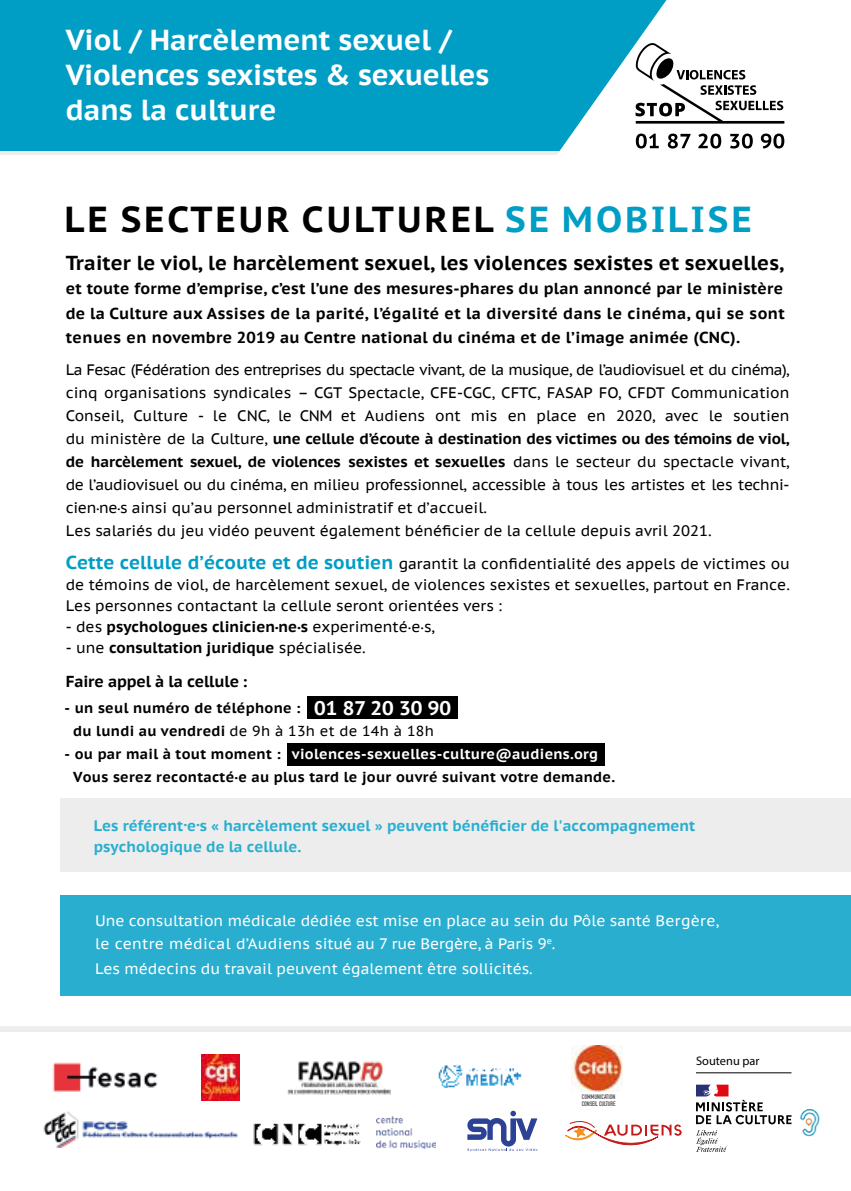
<style>
.page{position:relative;width:851px;height:1191px;background:#fff}
.page>*{position:absolute;margin:0;border:0;box-sizing:border-box;transform-origin:0 0}
.t1{font:700 36px "PT Sans Caption";letter-spacing:.08em;color:#000}
.t2{font:700 28.8px/34.6px "PT Sans Caption";color:#fff}
.t3{font:700 20.2px "PT Sans Caption";letter-spacing:.005em;color:#000}
.t4{font:700 19.6px "PT Sans Caption";color:#fff}
.t5{font:700 15.8px/24.4px "PT Sans Caption";letter-spacing:.015em;color:#000;text-align:justify}
.t6{font:700 15.8px "PT Sans Caption";letter-spacing:-.01em;color:#000}
.t7{font:15.2px/23px "PT Sans Caption";color:#000;text-align:justify}
.t8{font:15.2px/23px "PT Sans Caption";color:#fff}
.t9{font:700 15.2px/21px "PT Sans Caption";color:#29aed0}
.t10{font:700 15.2px "PT Sans Caption";color:#000}
.t11{font:700 14.4px/23px "PT Sans Caption";letter-spacing:.02em;color:#000}
.t12{font:12.4px "Myriad Pro";color:#000}
.t13{font:700 6.4px/6.4px "DIN Condensed";letter-spacing:-.02em;color:#515152}
.s1{color:#009dc5}
.s2{font-weight:700}
.s3{font-weight:700;font-size:18.8px;color:#009dc5}
.s4{font-weight:400}
.s5{color:#fff}
</style>
<div class="page">
<div style="left:287px;top:743px;width:317px;height:22px;background:#000"></div>
<div style="left:0;top:0;width:850px;height:151px;background:#009dc5"></div>
<img style="left:438px;top:1064px;width:84px;height:23px">
<img style="left:52px;top:1062px;width:106px;height:30px">
<img style="left:43px;top:1112px;width:194px;height:35px">
<img style="left:202px;top:1054px;width:38px;height:46px">
<img style="left:287px;top:1061px;width:103px;height:33px">
<img style="left:253px;top:1123px;width:108px;height:23px">
<div style="left:0;top:1026px;width:850px;height:6px;background:#ededed"></div>
<div style="left:60px;top:798px;width:790px;height:74px;background:#ededed"></div>
<hr style="left:0;top:151px;width:660px;height:4px;background:#ededed">
<svg style="left:557px;top:0;width:293px;height:155px;fill:#fff"></svg>
<div style="left:60px;top:895px;width:790px;height:101px;background:#29aed0"></div>
<img style="left:376px;top:1117px;width:59px;height:31px">
<img style="left:786px;top:1109px;width:34px;height:28px">
<svg style="left:696px;top:1130px;width:30px;height:21px"></svg>
<svg style="left:696px;top:1084px;width:95px;height:40px"></svg>
<hr style="left:695px;top:1072px;width:96px;height:1px;background:#000">
<div style="left:307px;top:696px;width:150px;height:22px;background:#000"></div>
<svg style="left:635px;top:134px;width:23px;height:14px"></svg>
<svg style="left:667px;top:134px;width:23px;height:14px"></svg>
<svg style="left:698px;top:134px;width:23px;height:14px"></svg>
<svg style="left:730px;top:134px;width:22px;height:14px"></svg>
<svg style="left:760px;top:134px;width:24px;height:14px"></svg>
<svg style="left:635px;top:43px;width:149px;height:81px;background:#cfcfcf"></svg>
<svg style="left:565px;top:1121px;width:116px;height:25px"></svg>
<img style="left:571px;top:1045px;width:51px;height:46px">
<svg style="left:467px;top:1110px;width:70px;height:41px"></svg>
<h2 class="t2" style="left:66px;top:22px;width:425px">Viol / Harcèlement sexuel /<br>Violences sexistes &amp; sexuelles dans la culture</h2>
<h1 class="t1" style="left:65px;top:195px;width:688px">LE SECTEUR CULTUREL <span class="s1">SE MOBILISE</span></h1>
<h3 class="t3" style="left:66px;top:249px;width:719px">Traiter le viol, le harcèlement sexuel, les violences sexistes et sexuelles,</h3>
<p class="t5" style="left:66px;top:276px;width:720px">et toute forme d’emprise, c’est l’une des mesures-phares du plan annoncé par le ministère de la Culture aux Assises de la parité, l’égalité et la diversité dans le cinéma, qui se sont tenues en novembre 2019 au Centre national du cinéma et de l’image animée (CNC).</p>
<p class="t7" style="left:66px;top:358px;width:725px;text-align:left">La Fesac (Fédération des entreprises du spectacle vivant, de la musique, de l’audiovisuel et du cinéma), cinq organisations syndicales – CGT Spectacle, CFE-CGC, CFTC, FASAP FO, CFDT Communication Conseil, Culture - le CNC, le CNM et Audiens ont mis en place en 2020, avec le soutien du ministère de la Culture, <span class="s2">une cellule d’écoute à destination des victimes ou des témoins de viol, de harcèlement sexuel, de violences sexistes et sexuelles</span> dans le secteur du spectacle vivant, de l’audiovisuel ou du cinéma, en milieu professionnel, accessible à tous les artistes et les techni&shy;cien.ne.s ainsi qu’au personnel administratif et d’accueil.<br>Les salariés du jeu vidéo peuvent également bénéficier de la cellule depuis avril 2021.</p>
<p class="t7" style="left:66px;top:553px;width:725px;line-height:21px"><span class="s3">Cette cellule d’écoute et de soutien</span> garantit la confidentialité des appels de victimes ou de témoins de viol, de harcèlement sexuel, de violences sexistes et sexuelles, partout en France.<br>Les personnes contactant la cellule seront orientées vers :</p>
<p class="t10" style="left:66px;top:616px;width:370px"><span class="s4">- des</span> psychologues clinicien.ne.s <span class="s4">experimenté</span><sup>.</sup><span class="s4">e</span><sup>.</sup><span class="s4">s,</span></p>
<p class="t10" style="left:66px;top:637px;width:301px"><span class="s4">- une</span> consultation juridique <span class="s4">spécialisée.</span></p>
<p class="t6" style="left:66px;top:670px;width:183px">Faire appel à la cellule :</p>
<p class="t4" style="left:314px;top:694px;width:138px">01 87 20 30 90</p>
<p class="t11" style="left:73px;top:696px;width:362px;text-indent:-9px">- un seul numéro de téléphone :<br>du lundi au vendredi <span class="s4">de 9h à 13h et de 14h à 18h</span></p>
<p class="t11" style="left:73px;top:742px;width:543px;text-indent:-9px">- ou par mail à tout moment : <span class="s5">violences-sexuelles-culture@audiens.org<br></span>Vous serez recontacté.e au plus tard le jour ouvré suivant votre demande.</p>
<p class="t9" style="left:94px;top:814px;width:603px">Les référent.e.s « harcèlement sexuel » peuvent bénéficier de l'accompagnement psychologique de la cellule.</p>
<p class="t8" style="left:95px;top:908px;width:625px">Une consultation médicale dédiée est mise en place au sein du Pôle santé Bergère, le centre médical d’Audiens situé au 7 rue Bergère, à Paris 9<sup>e</sup>.</p>
<p class="t8" style="left:95px;top:956px;width:439px">Les médecins du travail peuvent également être sollicités.</p>
<p class="t13" style="left:581px;top:1093px;width:35px">COMMUNICATION<br>CONSEIL CULTURE</p>
<p class="t12" style="left:696px;top:1053px;width:65px">Soutenu par</p>
</div>
